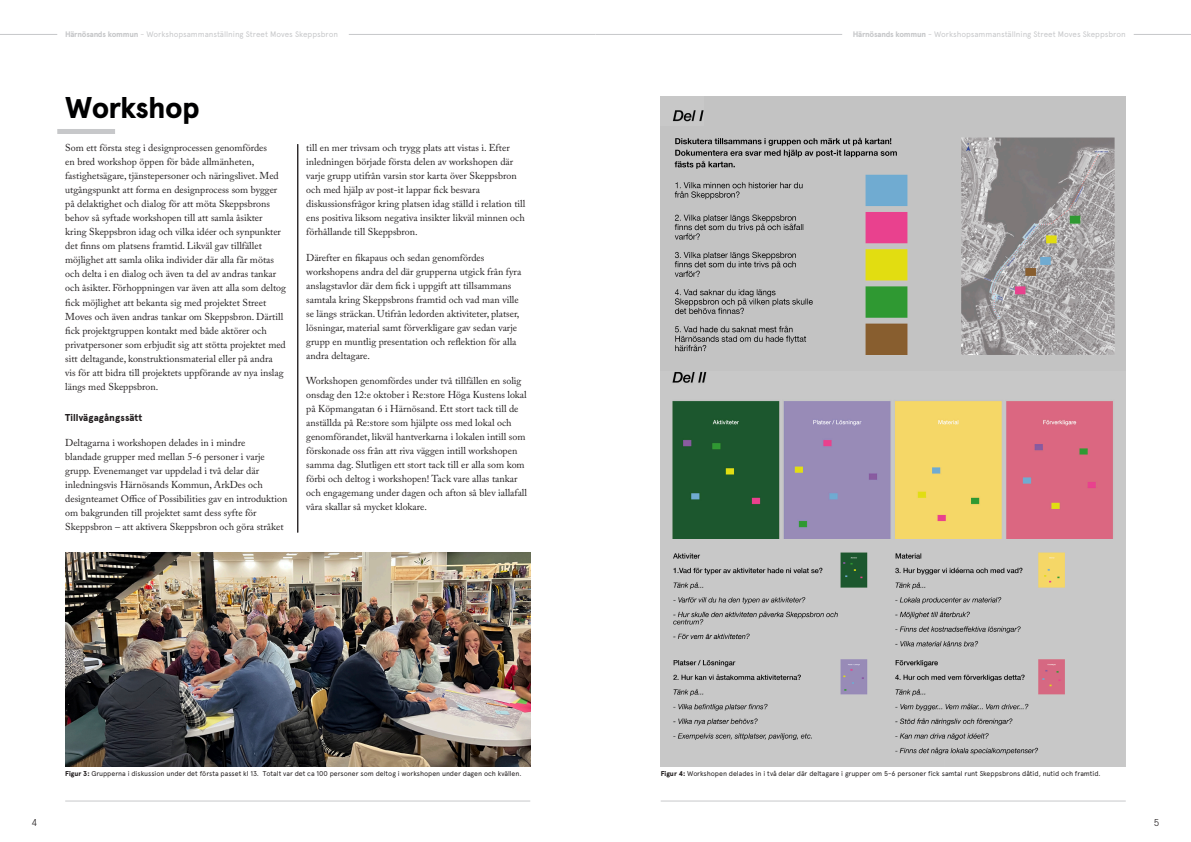
<style>
.page{position:relative;width:1191px;height:842px;background:#fff}
.page>*{position:absolute;margin:0;border:0;box-sizing:border-box;transform-origin:0 0}
.Rubrik1{font:900 30px "Apercu";letter-spacing:-.03em;color:#000001}
.Bröd{font:10px/14px "Adobe Caslon Pro";color:#231f20}
.Fet_apercu{font:900 10px "Apercu";color:#231f20}
.t1{font:300 10px "Apercu";color:#231f20}
.t2{font:8px "Apercu";color:#c7c8ca}
.Bildtext{font:7px "Apercu";letter-spacing:-.005em;color:#231f20}
.s1{font-weight:900}
</style>
<div class="page">
<hr style="left:0;top:34px;width:57px;height:1px;background:#c7c8ca">
<hr style="left:1133px;top:34px;width:58px;height:1px;background:#c7c8ca">
<hr style="left:349px;top:34px;width:246px;height:1px;background:#c7c8ca">
<hr style="left:595px;top:34px;width:247px;height:1px;background:#c7c8ca">
<hr style="left:65px;top:801px;width:465px;height:1px;background:#c7c8ca">
<hr style="left:660px;top:801px;width:465px;height:1px;background:#c7c8ca">
<hr style="left:297px;top:144px;width:1px;height:388px;background:#231f20">
<div style="left:57px;top:129px;width:58px;height:5px;background:#c7c8ca"></div>
<img style="left:660px;top:370px;width:465px;height:169px">
<img style="left:660px;top:96px;width:465px;height:274px">
<img style="left:660px;top:539px;width:465px;height:227px">
<div style="left:660px;top:755px;width:284px;height:11px;background:#c8c8c8"></div>
<img style="left:660px;top:96px;width:43px;height:29px">
<img style="left:65px;top:553px;width:465px;height:213px">
<p class="t2" style="left:65px;top:28px;width:274px"><span class="s1">Härnösands kommun</span> - Workshopsammanställning Street Moves Skeppsbron</p>
<p class="t2" style="left:853px;top:28px;width:274px"><span class="s1">Härnösands kommun</span> - Workshopsammanställning Street Moves Skeppsbron</p>
<p class="Rubrik1" style="left:65px;top:85px;width:136px">Workshop</p>
<p class="Bröd" style="left:65px;top:141px;width:222px">Som ett första steg i designprocessen genomfördes<br>en bred workshop öppen för både allmänheten, fastighetsägare, tjänstepersoner och näringslivet. Med utgångspunkt att forma en designprocess som bygger på delaktighet och dialog för att möta Skeppsbrons behov så syftade workshopen till att samla åsikter kring Skeppsbron idag och vilka idéer och synpunkter det finns om platsens framtid. Likväl gav tillfället möjlighet att samla olika individer där alla får mötas och delta i en dialog och även ta del av andras tankar och åsikter. Förhoppningen var även att alla som deltog fick möjlighet att bekanta sig med projektet Street Moves och även andras tankar om Skeppsbron. Därtill fick projektgruppen kontakt med både aktörer och privatpersoner som erbjudit sig att stötta projektet med sitt deltagande, konstruktionsmaterial eller på andra<br>vis för att bidra till projektets uppförande av nya inslag längs med Skeppsbron.</p>
<p class="Fet_apercu" style="left:65px;top:410px;width:79px">Tillvägagångssätt</p>
<p class="Bröd" style="left:65px;top:435px;width:224px">Deltagarna i workshopen delades in i mindre<br>blandade grupper med mellan 5-6 personer i varje grupp. Evenemanget var uppdelad i två delar där inledningsvis Härnösands Kommun, ArkDes och designteamet Office of Possibilities gav en introduktion om bakgrunden till projektet samt dess syfte för Skeppsbron – att aktivera Skeppsbron och göra stråket</p>
<p class="Bröd" style="left:306px;top:141px;width:221px">till en mer trivsam och trygg plats att vistas i. Efter inledningen började första delen av workshopen där varje grupp utifrån varsin stor karta över Skeppsbron och med hjälp av post-it lappar fick besvara diskussionsfrågor kring platsen idag ställd i relation till ens positiva liksom negativa insikter likväl minnen och förhållande till Skeppsbron.</p>
<p class="Bröd" style="left:306px;top:250px;width:216px">Därefter en fikapaus och sedan genomfördes workshopens andra del där grupperna utgick från fyra anslagstavlor där dem fick i uppgift att tillsammans samtala kring Skeppsbrons framtid och vad man ville se längs sträckan. Utifrån ledorden aktiviteter, platser, lösningar, material samt förverkligare gav sedan varje grupp en muntlig presentation och reflektion för alla andra deltagare.</p>
<p class="Bröd" style="left:306px;top:374px;width:222px">Workshopen genomfördes under två tillfällen en solig onsdag den 12:e oktober i Re:store Höga Kustens lokal på Köpmangatan 6 i Härnösand. Ett stort tack till de anställda på Re:store som hjälpte oss med lokal och genomförandet, likväl hantverkarna i lokalen intill som förskonade oss från att riva väggen intill workshopen samma dag. Slutligen ett stort tack till er alla som kom förbi och deltog i workshopen! Tack vare allas tankar och engagemang under dagen och afton så blev iallafall våra skallar så mycket klokare.</p>
<p class="Bildtext" style="left:65px;top:768px;width:458px"><span class="s1">Figur 3:</span> Grupperna i diskussion under det första passet kl 13. Totalt var det ca 100 personer som deltog i workshopen under dagen och kvällen.</p>
<p class="Bildtext" style="left:660px;top:768px;width:441px"><span class="s1">Figur 4:</span> Workshopen delades in i två delar där deltagare i grupper om 5-6 personer fick samtal runt Skeppsbrons dåtid, nutid och framtid.</p>
<p class="t1" style="left:31px;top:815px;width:7px">4</p>
<p class="t1" style="left:1153px;top:815px;width:7px">5</p>
</div>
